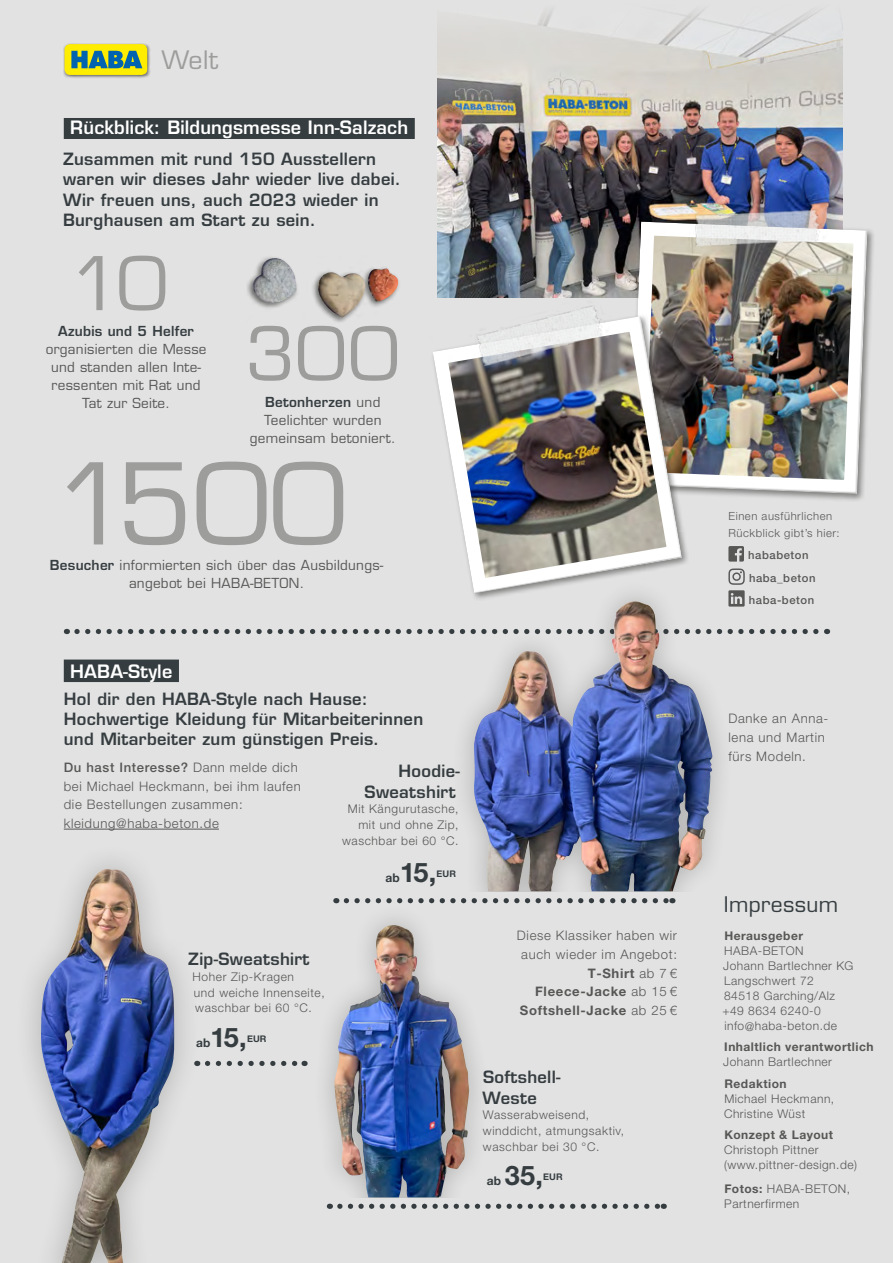
<style>
.page{position:relative;width:893px;height:1263px;background:#e2e2e2}
.page>*{position:absolute;margin:0;border:0;box-sizing:border-box;transform-origin:0 0}
.t1{font:109.65px "Eurostile LTCE";color:#9d9d9c}
.t2{font:72.15px "Eurostile LTCE";color:#9d9d9c}
.t3{font:700 27px "Helvetica Neue LT Pro";color:#363d40}
.t4{font:24.9px "Eurostile LTCE";color:#9d9d9c}
.t5{font:21px "Eurostile LTCE";letter-spacing:.02em;color:#363d40}
.t6{font:600 18px "Eurostile LTCE";letter-spacing:.01em;color:#fff}
.t7{font:600 16.5px/20.2px "Eurostile LTCE";letter-spacing:.02em;color:#363d40}
.t8{font:13.5px/18px "Eurostile LTCE";letter-spacing:.02em;color:#575756;text-align:center}
.t9{font:600 13.5px "Eurostile LTCE";letter-spacing:.02em;color:#363d40}
.t10{font:300 13.2px/18.6px "Helvetica Neue LT Pro";letter-spacing:.05em;color:#575756}
.t11{font:300 12px/15px "Helvetica Neue LT Pro";letter-spacing:.04em;color:#575756}
.t12{font:700 12px "Helvetica Neue LT Pro";letter-spacing:.04em;color:#575756}
.t13{font:700 12px "Helvetica Neue LT Pro";color:#363d40}
.t14{font:300 11.25px/16.5px "Helvetica Neue LT Pro";letter-spacing:.05em;color:#575756}
.t15{font:500 11.25px/22.5px "Helvetica Neue LT Pro";letter-spacing:.05em;color:#575756}
.t16{font:700 9.15px "Helvetica Neue LT Pro";letter-spacing:.01em;color:#363d40}
.s1{font-weight:600;color:#363d40}
.s2{font-weight:500}
.s3{font-weight:700}
</style>
<div class="page">
<img style="left:438px;top:12px;width:405px;height:262px">
<svg style="left:77px;top:629px;width:742px;height:5px"></svg>
<div style="left:64px;top:118px;width:351px;height:21px;background:#363d40"></div>
<div style="left:64px;top:659px;width:115px;height:23px;background:#363d40"></div>
<div style="left:63px;top:43px;width:88px;height:35px;background:#1d1d1b;opacity:.6"></div>
<div style="left:65px;top:44px;width:82px;height:31px;background:#ffed00;border-radius:6px"></div>
<svg style="left:71px;top:51px;width:71px;height:17px"></svg>
<svg style="left:728px;top:546px;width:16px;height:16px"></svg>
<svg style="left:728px;top:568px;width:17px;height:39px"></svg>
<div style="left:246px;top:255px;width:155px;height:69px;background:#1d1d1b;opacity:.6"></div>
<img style="left:315px;top:268px;width:85px;height:49px">
<img style="left:252px;top:258px;width:45px;height:46px">
<div style="left:628px;top:218px;width:248px;height:284px;background:#1d1d1b;opacity:.5"></div>
<svg style="left:624px;top:215px;width:250px;height:282px"></svg>
<img style="left:629px;top:221px;width:240px;height:274px">
<img style="left:650px;top:187px;width:213px;height:80px">
<svg style="left:651px;top:308px;width:39px;height:255px"></svg>
<img style="left:439px;top:316px;width:245px;height:263px">
<img style="left:433px;top:274px;width:218px;height:122px">
<hr style="left:64px;top:829px;width:155px;height:1px;background:#575756">
<svg style="left:346px;top:898px;width:327px;height:5px"></svg>
<div style="left:450px;top:579px;width:285px;height:312px;background:#1d1d1b;opacity:.25"></div>
<img style="left:472px;top:611px;width:241px;height:280px">
<img style="left:41px;top:869px;width:134px;height:394px">
<div style="left:311px;top:902px;width:181px;height:295px;background:#e2e2e2"></div>
<img style="left:333px;top:925px;width:136px;height:272px">
<svg style="left:340px;top:1204px;width:324px;height:5px"></svg>
<svg style="left:207px;top:1061px;width:98px;height:5px"></svg>
<h3 class="t4" style="left:161px;top:45px;width:59px">Welt</h3>
<h3 class="t6" style="left:70px;top:117px;width:339px">Rückblick: Bildungsmesse Inn-Salzach</h3>
<h3 class="t7" style="left:63px;top:149px;width:339px">Zusammen mit rund 150 Ausstellern waren wir dieses Jahr wieder live dabei.<br>Wir freuen uns, auch 2023 wieder in Burghausen am Start zu sein.</h3>
<h2 class="t2" style="left:70px;top:240px;width:98px">10</h2>
<p class="t9" style="left:58px;top:323px;width:137px">Azubis und 5 Helfer</p>
<p class="t8" style="left:46px;top:341px;width:162px">organisierten die Messe und standen allen Inte&shy;ressenten mit Rat und<br>Tat zur Seite.</p>
<h2 class="t2" style="left:246px;top:310px;width:155px">300</h2>
<p class="t8" style="left:250px;top:393px;width:147px"><span class="s1">Betonherzen</span> und<br>Teelichter wurden gemeinsam betoniert.</p>
<h1 class="t1" style="left:54px;top:438px;width:294px">1500</h1>
<p class="t8" style="left:50px;top:556px;width:335px"><span class="s1">Besucher</span> informierten sich über das Ausbildungs&shy;angebot bei HABA-BETON.</p>
<h3 class="t6" style="left:70px;top:660px;width:103px">HABA-Style</h3>
<h3 class="t7" style="left:64px;top:688px;width:361px">Hol dir den HABA-Style nach Hause:<br>Hochwertige Kleidung für Mitarbeiterinnen und Mitarbeiter zum günstigen Preis.</h3>
<p class="t10" style="left:64px;top:757px;width:239px"><span class="s2">Du hast Interesse?</span> Dann melde dich bei Michael Heckmann, bei ihm laufen die Bestellungen zusammen: kleidung@haba-beton.de</p>
<h3 class="t7" style="left:365px;top:760px;width:97px;line-height:21px;text-align:right">Hoodie-<br>Sweatshirt</h3>
<p class="t11" style="left:342px;top:801px;width:118px;line-height:15.6px;text-align:right">Mit Kängurutasche, mit und ohne Zip, waschbar bei 60 °C.</p>
<h3 class="t7" style="left:188px;top:949px;width:123px">Zip-Sweatshirt</h3>
<p class="t11" style="left:193px;top:969px;width:134px;line-height:15.6px">Hoher Zip-Kragen<br>und weiche Innenseite, waschbar bei 60 °C.</p>
<p class="t13" style="left:196px;top:1035px;width:16px">ab</p>
<h3 class="t3" style="left:211px;top:1020px;width:38px">15,</h3>
<p class="t16" style="left:247px;top:1033px;width:21px">EUR</p>
<p class="t13" style="left:386px;top:870px;width:16px">ab</p>
<h3 class="t3" style="left:400px;top:855px;width:38px">15,</h3>
<p class="t16" style="left:436px;top:868px;width:21px">EUR</p>
<p class="t10" style="left:517px;top:926px;width:161px;text-align:right">Diese Klassiker haben wir auch wieder im Angebot:<br><span class="s3">T-Shirt</span> ab 7 €<br><span class="s3">Fleece-Jacke</span> ab 15 €<br><span class="s3">Softshell-Jacke</span> ab 25 €</p>
<h3 class="t7" style="left:483px;top:1066px;width:80px;line-height:21px">Softshell-<br>Weste</h3>
<p class="t11" style="left:483px;top:1107px;width:143px;line-height:15.6px">Wasserabweisend, winddicht, atmungsaktiv, waschbar bei 30 °C.</p>
<p class="t13" style="left:487px;top:1173px;width:16px">ab</p>
<h3 class="t3" style="left:505px;top:1158px;width:40px">35,</h3>
<p class="t16" style="left:543px;top:1171px;width:21px">EUR</p>
<p class="t14" style="left:728px;top:508px;width:113px">Einen ausführlichen<br>Rückblick gibt’s hier:</p>
<p class="t15" style="left:748px;top:544px;width:69px">hababeton haba_beton haba-beton</p>
<p class="t10" style="left:728px;top:709px;width:101px">Danke an Anna&shy;lena und Martin fürs Modeln.</p>
<h3 class="t5" style="left:724px;top:892px;width:116px">Impressum</h3>
<p class="t12" style="left:724px;top:928px;width:80px">Herausgeber</p>
<p class="t11" style="left:722px;top:943px;width:133px">HABA-BETON<br>Johann Bartlechner KG<br>Langschwert 72<br>84518 Garching/Alz +49 8634 6240-0 info@haba-beton.de</p>
<p class="t12" style="left:724px;top:1039px;width:151px">Inhaltlich verantwortlich</p>
<p class="t11" style="left:723px;top:1054px;width:110px">Johann Bartlechner</p>
<p class="t12" style="left:724px;top:1076px;width:64px">Redaktion</p>
<p class="t11" style="left:724px;top:1091px;width:112px">Michael Heckmann,<br>Christine Wüst</p>
<p class="t12" style="left:724px;top:1127px;width:110px">Konzept &amp; Layout</p>
<p class="t11" style="left:724px;top:1142px;width:134px">Christoph Pittner (www.pittner-design.de)</p>
<p class="t11" style="left:724px;top:1181px;width:127px"><span class="s3">Fotos:</span> HABA-BETON,<br>Partnerfirmen</p>
</div>
